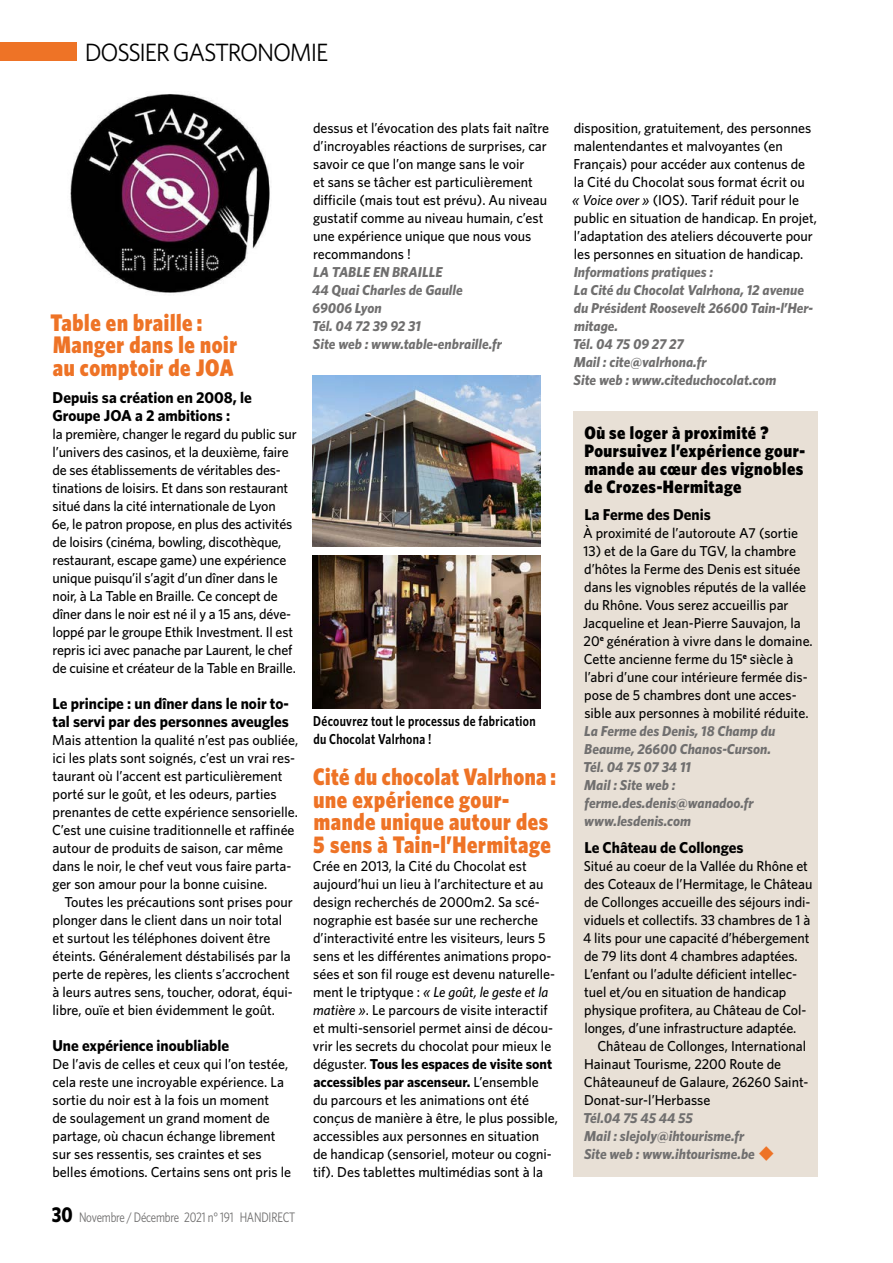
<style>
.page{position:relative;width:893px;height:1263px;background:#fff}
.page>*{position:absolute;margin:0;border:0;box-sizing:border-box;transform-origin:0 0}
.t1{font:25.05px "Whitney";letter-spacing:-.05em;color:#000}
.t2{font:900 24px/22.5px "Whitney Narrow";letter-spacing:.03em;color:#ee7326;scale:.91 1}
.t3{font:900 18px/18px "Whitney Narrow";letter-spacing:.03em;color:#000}
.t4{font:700 15.75px/18px "Whitney";color:#000}
.t5{font:500 14.4px/18px "Whitney";color:#000}
.t6{font:italic 700 14.4px/18px "Whitney";color:#706f6f}
.t7{font:600 14.4px/18px "Whitney Narrow";letter-spacing:.025em;color:#000;scale:.9 1}
.t8{font:13.8px "Whitney Narrow";letter-spacing:-.015em;color:#706f6f;scale:.9 1}
.s1{font-weight:700;font-size:21.3px;color:#000}
.s2{font-style:italic}
.s3{font-weight:700}
.s4{color:#ee7326}
</style>
<div class="page">
<div style="left:573px;top:412px;width:245px;height:765px;background:#e8e0d6"></div>
<div style="left:0;top:43px;width:76px;height:18px;background:#ee7326"></div>
<img style="left:313px;top:556px;width:227px;height:153px">
<img style="left:70px;top:94px;width:200px;height:199px">
<img style="left:313px;top:376px;width:227px;height:171px">
<h1 class="t1" style="left:85px;top:35px;width:245px">DOSSIER GASTRONOMIE</h1>
<h2 class="t2" style="left:50px;top:310px;width:207px">Table en braille :<br>Manger dans le noir au comptoir de JOA</h2>
<p class="t4" style="left:52px;top:388px;width:201px">Depuis sa création en 2008, le<br>Groupe JOA a 2 ambitions :</p>
<p class="t5" style="left:52px;top:424px;width:246px">la première, changer le regard du public sur l’univers des casinos, et la deuxième, faire de ses établissements de véritables des&shy;tinations de loisirs. Et dans son restaurant situé dans la cité internationale de Lyon<br>6e, le patron propose, en plus des activités de loisirs (cinéma, bowling, discothèque, restaurant, escape game) une expérience unique puisqu’il s’agit d’un dîner dans le noir, à La Table en Braille. Ce concept de dîner dans le noir est né il y a 15 ans, déve&shy;loppé par le groupe Ethik Investment. Il est repris ici avec panache par Laurent, le chef de cuisine et créateur de la Table en Braille.</p>
<p class="t4" style="left:53px;top:694px;width:238px">Le principe : un dîner dans le noir to&shy;tal servi par des personnes aveugles</p>
<p class="t5" style="left:52px;top:730px;width:248px">Mais attention la qualité n’est pas oubliée, ici les plats sont soignés, c’est un vrai res&shy;taurant où l’accent est particulièrement porté sur le goût, et les odeurs, parties prenantes de cette expérience sensorielle.<br>C’est une cuisine traditionnelle et raffinée autour de produits de saison, car même dans le noir, le chef veut vous faire parta&shy;ger son amour pour la bonne cuisine.</p>
<p class="t5" style="left:52px;top:892px;width:242px;text-indent:12px">Toutes les précautions sont prises pour plonger dans le client dans un noir total et surtout les téléphones doivent être éteints. Généralement déstabilisés par la perte de repères, les clients s’accrochent à leurs autres sens, toucher, odorat, équi&shy;libre, ouïe et bien évidemment le goût.</p>
<p class="t4" style="left:52px;top:1036px;width:178px">Une expérience inoubliable</p>
<p class="t5" style="left:52px;top:1054px;width:240px">De l’avis de celles et ceux qui l’on testée, cela reste une incroyable expérience. La sortie du noir est à la fois un moment<br>de soulagement un grand moment de partage, où chacun échange librement sur ses ressentis, ses craintes et ses belles émotions. Certains sens ont pris le</p>
<p class="t8" style="left:52px;top:1208px;width:272px"><span class="s1">30</span> Novembre / Décembre 2021 n° 191 HANDIRECT</p>
<p class="t5" style="left:313px;top:118px;width:238px">dessus et l’évocation des plats fait naître d’incroyables réactions de surprises, car savoir ce que l’on mange sans le voir<br>et sans se tâcher est particulièrement difficile (mais tout est prévu). Au niveau gustatif comme au niveau humain, c’est une expérience unique que nous vous recommandons !</p>
<p class="t6" style="left:312px;top:262px;width:191px">LA TABLE EN BRAILLE<br>44 Quai Charles de Gaulle<br>69006 Lyon<br>Tél. 04 72 39 92 31<br>Site web : www.table-enbraille.fr</p>
<p class="t7" style="left:313px;top:711px;width:249px">Découvrez tout le processus de fabrication du Chocolat Valrhona !</p>
<h2 class="t2" style="left:313px;top:764px;width:268px">Cité du chocolat Valrhona : une expérience gour&shy;mande unique autour des<br>5 sens à Tain-l’Hermitage</h2>
<p class="t5" style="left:313px;top:856px;width:247px">Crée en 2013, la Cité du Chocolat est aujourd’hui un lieu à l’architecture et au design recherchés de 2000m2. Sa scé&shy;nographie est basée sur une recherche d’interactivité entre les visiteurs, leurs 5 sens et les différentes animations propo&shy;sées et son fil rouge est devenu naturelle&shy;ment le triptyque : <span class="s2">« Le goût, le geste et la matière »</span>. Le parcours de visite interactif et multi-sensoriel permet ainsi de décou&shy;vrir les secrets du chocolat pour mieux le déguster. <span class="s3">Tous les espaces de visite sont accessibles par ascenseur.</span> L’ensemble<br>du parcours et les animations ont été conçus de manière à être, le plus possible, accessibles aux personnes en situation<br>de handicap (sensoriel, moteur ou cogni&shy;tif). Des tablettes multimédias sont à la</p>
<p class="t5" style="left:572px;top:118px;width:246px">disposition, gratuitement, des personnes malentendantes et malvoyantes (en Français) pour accéder aux contenus de la Cité du Chocolat sous format écrit ou<br><span class="s2">« Voice over »</span> (IOS). Tarif réduit pour le public en situation de handicap. En projet, l’adaptation des ateliers découverte pour les personnes en situation de handicap.</p>
<p class="t6" style="left:573px;top:262px;width:242px">Informations pratiques :<br>La Cité du Chocolat Valrhona, 12 avenue du Président Roosevelt 26600 Tain-l’Her&shy;mitage.<br>Tél. 04 75 09 27 27<br>Mail : cite@valrhona.fr<br>Site web : www.citeduchocolat.com</p>
<p class="t3" style="left:584px;top:423px;width:222px">Où se loger à proximité ?<br>Poursuivez l’expérience gour&shy;mande au cœur des vignobles de Crozes-Hermitage</p>
<p class="t4" style="left:584px;top:505px;width:128px">La Ferme des Denis</p>
<p class="t5" style="left:583px;top:523px;width:216px">À proximité de l’autoroute A7 (sortie</p>
<p class="t5" style="left:583px;top:541px;width:231px">13) et de la Gare du TGV, la chambre d’hôtes la Ferme des Denis est située dans les vignobles réputés de la vallée du Rhône. Vous serez accueillis par Jacqueline et Jean-Pierre Sauvajon, la 20<sup>e</sup> génération à vivre dans le domaine.<br>Cette ancienne ferme du 15<sup>e</sup> siècle à l’abri d’une cour intérieure fermée dis&shy;pose de 5 chambres dont une acces&shy;sible aux personnes à mobilité réduite.</p>
<p class="t6" style="left:583px;top:721px;width:194px">La Ferme des Denis, 18 Champ du<br>Beaume, 26600 Chanos-Curson.<br>Tél. 04 75 07 34 11<br>Mail : Site web : ferme.des.denis@wanadoo.fr www.lesdenis.com</p>
<p class="t4" style="left:584px;top:838px;width:161px">Le Château de Collonges</p>
<p class="t5" style="left:583px;top:856px;width:231px">Situé au coeur de la Vallée du Rhône et des Coteaux de l’Hermitage, le Château de Collonges accueille des séjours indi&shy;viduels et collectifs. 33 chambres de 1 à 4 lits pour une capacité d’hébergement de 79 lits dont 4 chambres adaptées.<br>L’enfant ou l’adulte déficient intellec&shy;tuel et/ou en situation de handicap physique profitera, au Château de Col&shy;longes, d’une infrastructure adaptée.</p>
<p class="t5" style="left:584px;top:1036px;width:226px;text-indent:13px">Château de Collonges, International<br>Hainaut Tourisme, 2200 Route de<br>Châteauneuf de Galaure, 26260 Saint-<br>Donat-sur-l’Herbasse</p>
<p class="t6" style="left:583px;top:1108px;width:193px">Tél.04 75 45 44 55<br>Mail : slejoly@ihtourisme.fr<br>Site web : www.ihtourisme.be <span class="s4">◆</span></p>
</div>
